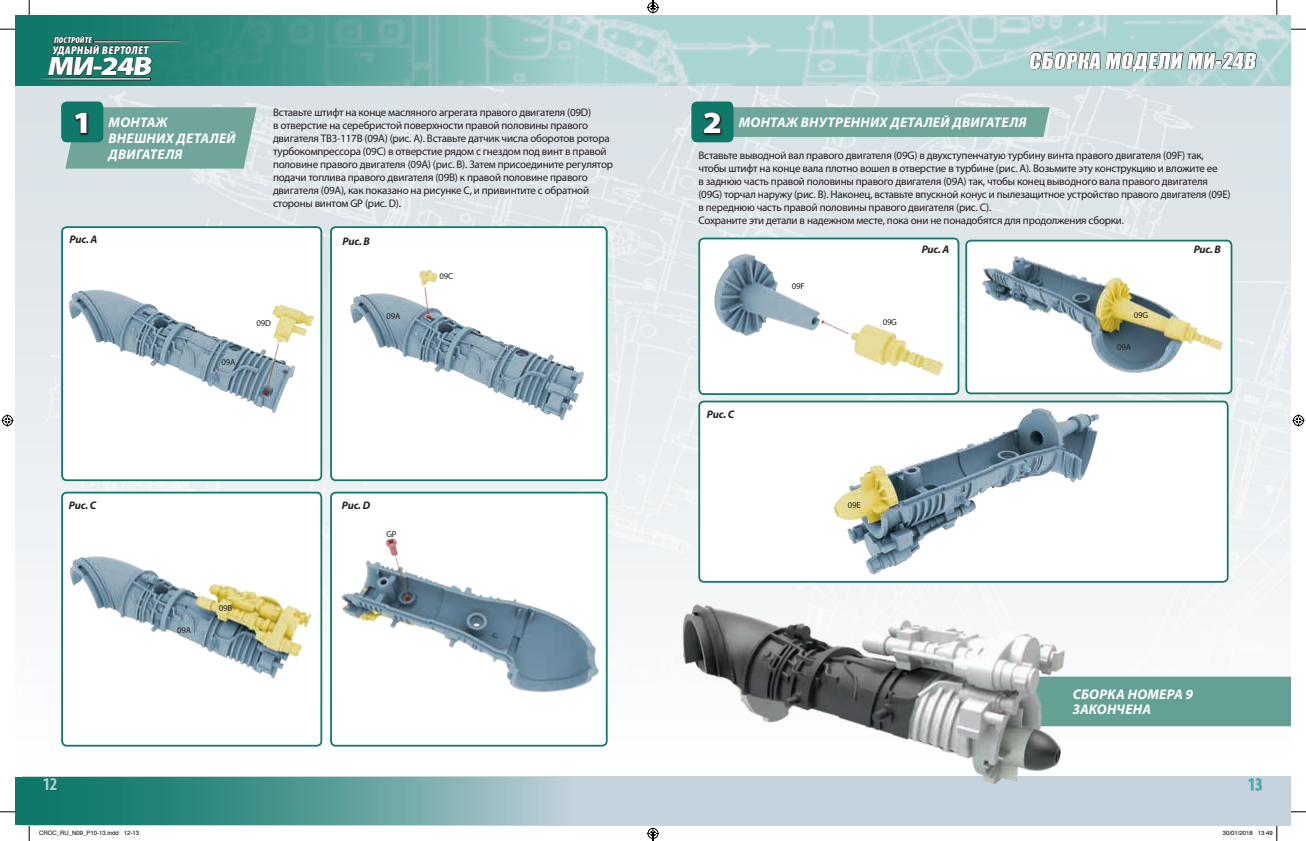
<style>
.page{position:relative;width:1306px;height:841px;background:#fff}
.page>*{position:absolute;margin:0;border:0;box-sizing:border-box;transform-origin:0 0}
.Intro{font:900 31px "Myriad Pro";color:#fff;scale:1.08 1}
.Intro-2{font:900 26.8px "Myriad Pro";color:#fff;scale:1.14 1}
.Intro-3{font:20.1px "Impact";color:#fff;scale:1.08 1}
.t1{font:700 condensed 18px "Myriad Pro";color:#a6d4d2}
.t2{font:700 condensed 18px "Myriad Pro";color:#4badaf}
.Intro-4{font:italic 700 14px/16px "Myriad Pro";letter-spacing:.02em;color:#fff}
.Intro-5{font:900 condensed 11.4px "Myriad Pro";color:#fff;scale:1.08 1}
.HINTS_TIPS_BOX{font:11px/13px "Myriad Pro";letter-spacing:-.02em;color:#231f20}
.HINTS_TIPS_BOX-2{font:italic 700 11px "Myriad Pro";letter-spacing:-.02em;color:#231f20}
.HINTS_TIPS_BOX-3{font:8.8px "Myriad Pro";letter-spacing:-.02em;color:#231f20}
.Intro-6{font:900 condensed 8.7px "Myriad Pro";color:#fff}
.t3{font:6px "Helvetica";color:#000}
</style>
<div class="page">
<img style="left:15px;top:86px;width:1276px;height:739px">
<div style="left:22px;top:776px;width:1269px;height:50px;background:#c4d3dd"></div>
<img style="left:655px;top:15px;width:636px;height:71px">
<svg style="left:15px;top:15px;width:640px;height:71px;background:#67aca4"></svg>
<svg style="left:15px;top:777px;width:538px;height:47px;background:#509993"></svg>
<svg style="left:1029px;top:52px;width:227px;height:20px;background:#83a09f"></svg>
<div style="left:44px;top:779px;width:13px;height:12px;background:#231f20;opacity:.3"></div>
<div style="left:1248px;top:779px;width:14px;height:12px;background:#231f20;opacity:.3"></div>
<svg style="left:24px;top:36px;width:172px;height:44px;background:#216f64"></svg>
<div style="left:61px;top:101px;width:42px;height:41px;background:#0e7969;border-radius:6px"></div>
<div style="left:691px;top:101px;width:42px;height:41px;background:#0e7969;border-radius:6px"></div>
<svg style="left:65px;top:107px;width:192px;height:62px;background:#69a198"></svg>
<svg style="left:703px;top:107px;width:346px;height:30px;background:#689f95"></svg>
<div style="left:62px;top:227px;width:259px;height:253px;background:#fff;border-radius:5px"></div>
<img style="left:68px;top:289px;width:247px;height:124px">
<div style="left:61px;top:226px;width:261px;height:255px;border:2px solid #0e7969;border-radius:5px"></div>
<div style="left:62px;top:492px;width:259px;height:253px;background:#fff;border-radius:5px"></div>
<img style="left:70px;top:556px;width:242px;height:123px">
<div style="left:61px;top:492px;width:261px;height:254px;border:2px solid #0e7969;border-radius:5px"></div>
<div style="left:331px;top:227px;width:276px;height:253px;background:#fff;border-radius:5px"></div>
<img style="left:350px;top:269px;width:235px;height:152px">
<div style="left:330px;top:226px;width:277px;height:255px;border:2px solid #0e7969;border-radius:5px"></div>
<img style="left:699px;top:238px;width:259px;height:154px">
<div style="left:698px;top:238px;width:261px;height:157px;border:2px solid #0e7969;border-radius:5px"></div>
<img style="left:968px;top:243px;width:261px;height:148px">
<div style="left:965px;top:240px;width:267px;height:154px;border:2px solid #0e7969;border-radius:5px"></div>
<div style="left:699px;top:401px;width:528px;height:181px;background:#fff;border-radius:5px"></div>
<img style="left:834px;top:408px;width:266px;height:115px">
<div style="left:698px;top:401px;width:530px;height:182px;border:2px solid #0e7969;border-radius:5px"></div>
<div style="left:331px;top:492px;width:276px;height:253px;background:#fff;border-radius:5px"></div>
<img style="left:341px;top:538px;width:258px;height:155px">
<div style="left:330px;top:492px;width:277px;height:254px;border:2px solid #0e7969;border-radius:5px"></div>
<div style="left:792px;top:282px;width:25px;height:9px;background:#fff"></div>
<div style="left:882px;top:318px;width:26px;height:9px;background:#fff"></div>
<div style="left:1095px;top:676px;width:196px;height:50px;background:#65a094"></div>
<img style="left:661px;top:523px;width:434px;height:262px">
<svg style="left:0;top:29px;width:15px;height:1px"></svg>
<svg style="left:1291px;top:29px;width:15px;height:1px"></svg>
<svg style="left:0;top:811px;width:15px;height:1px"></svg>
<svg style="left:1291px;top:811px;width:15px;height:1px"></svg>
<svg style="left:29px;top:0;width:1px;height:15px"></svg>
<svg style="left:29px;top:826px;width:1px;height:15px"></svg>
<svg style="left:1276px;top:0;width:1px;height:15px"></svg>
<svg style="left:2px;top:414px;width:12px;height:12px"></svg>
<svg style="left:1292px;top:414px;width:12px;height:12px"></svg>
<svg style="left:1276px;top:826px;width:1px;height:15px"></svg>
<svg style="left:647px;top:0;width:12px;height:14px"></svg>
<svg style="left:647px;top:827px;width:12px;height:14px"></svg>
<p class="Intro-6" style="left:54px;top:35px;width:41px">ПОСТРОЙТЕ</p>
<p class="Intro-2" style="left:47px;top:48px;width:98px">МИ-24В</p>
<p class="Intro-5" style="left:52px;top:42px;width:92px">УДАРНЫЙ ВЕРТОЛЕТ</p>
<p class="Intro-3" style="left:1028px;top:45px;width:216px">СБОРКА МОДЕЛИ МИ-24В</p>
<p class="HINTS_TIPS_BOX" style="left:273px;top:105px;width:341px">Вставьте штифт на конце масляного агрегата правого двигателя (09D)<br>в отверстие на серебристой поверхности правой половины правого двигателя ТВ3-117В (09A) (рис. A). Вставьте датчик числа оборотов ротора турбокомпрессора (09C) в отверстие рядом с гнездом под винт в правой половине правого двигателя (09A) (рис. B). Затем присоедините регулятор подачи топлива правого двигателя (09B) к правой половине правого двигателя (09A), как показано на рисунке C, и привинтите с обратной стороны винтом GP (рис. D).</p>
<p class="Intro" style="left:73px;top:102px;width:19px">1</p>
<p class="Intro" style="left:703px;top:102px;width:19px">2</p>
<p class="Intro-4" style="left:739px;top:114px;width:289px">МОНТАЖ ВНУТРЕННИХ ДЕТАЛЕЙ ДВИГАТЕЛЯ</p>
<p class="Intro-4" style="left:109px;top:114px;width:129px">МОНТАЖ<br>ВНЕШНИХ ДЕТАЛЕЙ<br>ДВИГАТЕЛЯ</p>
<p class="HINTS_TIPS_BOX" style="left:698px;top:149px;width:534px">Вставьте выводной вал правого двигателя (09G) в двухступенчатую турбину винта правого двигателя (09F) так, чтобы штифт на конце вала плотно вошел в отверстие в турбине (рис. A). Возьмите эту конструкцию и вложите ее<br>в заднюю часть правой половины правого двигателя (09A) так, чтобы конец выводного вала правого двигателя (09G) торчал наружу (рис. B). Наконец, вставьте впускной конус и пылезащитное устройство правого двигателя (09E) в переднюю часть правой половины правого двигателя (рис. C).</p>
<p class="HINTS_TIPS_BOX" style="left:698px;top:214px;width:427px">Сохраните эти детали в надежном месте, пока они не понадобятся для продолжения сборки.</p>
<p class="HINTS_TIPS_BOX-2" style="left:70px;top:232px;width:29px">Рис. A</p>
<p class="HINTS_TIPS_BOX-2" style="left:69px;top:498px;width:29px">Рис. C</p>
<p class="HINTS_TIPS_BOX-3" style="left:222px;top:356px;width:16px">09A</p>
<p class="HINTS_TIPS_BOX-3" style="left:256px;top:317px;width:16px">09D</p>
<p class="HINTS_TIPS_BOX-3" style="left:177px;top:624px;width:16px">09A</p>
<p class="HINTS_TIPS_BOX-3" style="left:219px;top:603px;width:15px">09B</p>
<p class="HINTS_TIPS_BOX-2" style="left:342px;top:234px;width:29px">Рис. B</p>
<p class="HINTS_TIPS_BOX-3" style="left:386px;top:310px;width:16px">09A</p>
<p class="HINTS_TIPS_BOX-3" style="left:439px;top:270px;width:15px">09C</p>
<p class="HINTS_TIPS_BOX-2" style="left:342px;top:498px;width:30px">Рис. D</p>
<p class="HINTS_TIPS_BOX-3" style="left:386px;top:528px;width:12px">GP</p>
<p class="HINTS_TIPS_BOX-2" style="left:707px;top:407px;width:29px">Рис. C</p>
<p class="HINTS_TIPS_BOX-3" style="left:792px;top:280px;width:14px">09F</p>
<p class="HINTS_TIPS_BOX-2" style="left:921px;top:242px;width:29px">Рис. A</p>
<p class="HINTS_TIPS_BOX-3" style="left:882px;top:316px;width:16px">09G</p>
<p class="HINTS_TIPS_BOX-3" style="left:847px;top:500px;width:14px">09E</p>
<p class="HINTS_TIPS_BOX-3" style="left:1134px;top:310px;width:16px">09G</p>
<p class="HINTS_TIPS_BOX-3" style="left:1117px;top:341px;width:16px">09A</p>
<p class="HINTS_TIPS_BOX-2" style="left:1193px;top:242px;width:29px">Рис. B</p>
<p class="Intro-4" style="left:1072px;top:686px;width:122px;line-height:15px">СБОРКА НОМЕРА 9<br>ЗАКОНЧЕНА</p>
<p class="t1" style="left:43px;top:773px;width:16px">12</p>
<p class="t2" style="left:1247px;top:773px;width:16px">13</p>
<p class="t3" style="left:39px;top:828px;width:102px">CROC_RU_N09_P10-13.indd 12-13</p>
<p class="t3" style="left:1222px;top:828px;width:52px">30/01/2018 13:49</p>
</div>
